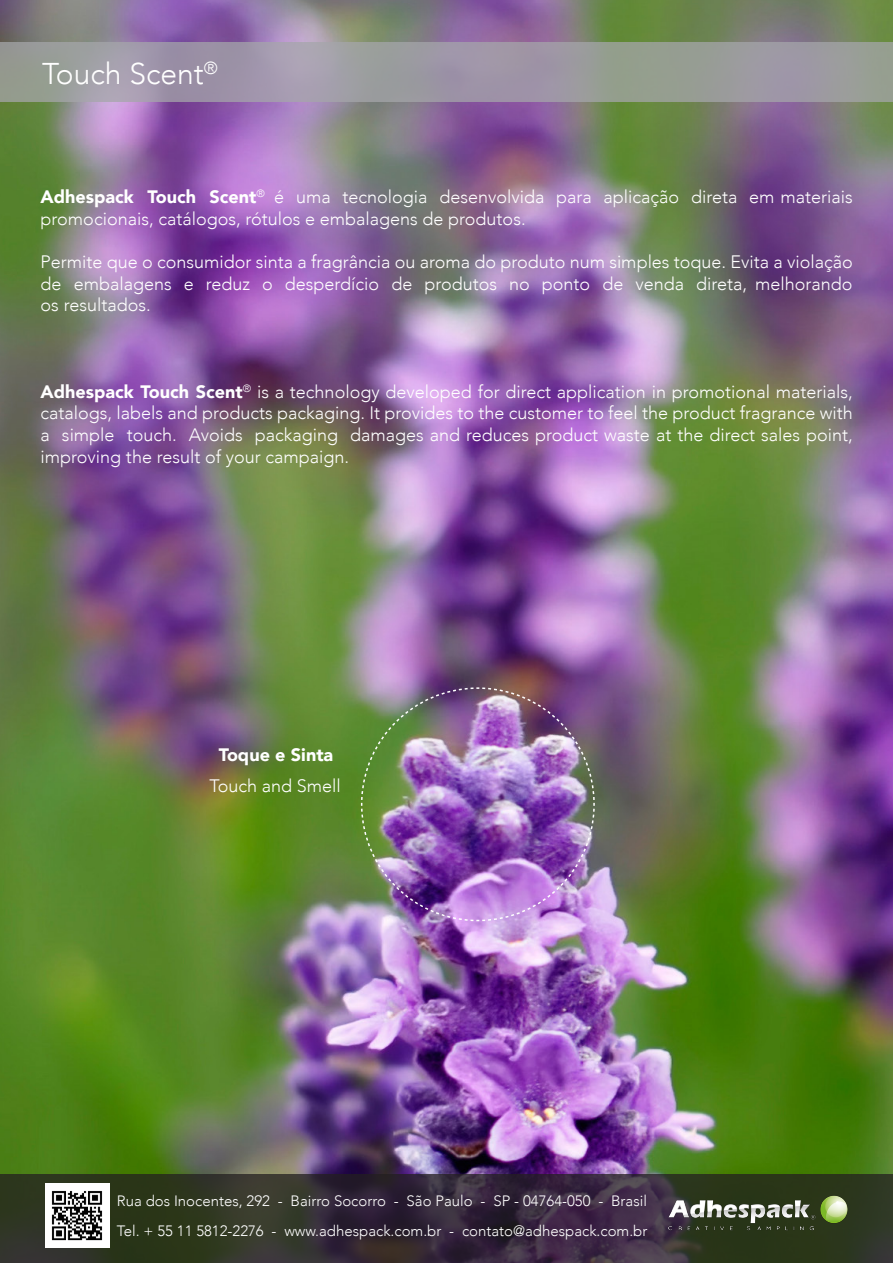
<style>
.page{position:relative;width:893px;height:1263px;background:#fff}
.page>*{position:absolute;margin:0;border:0;box-sizing:border-box;transform-origin:0 0}
.Titulo{font:300 30px "Avenir";color:#fff}
.Corpo_texto{font:300 18px/21.6px "Avenir";color:#fff;text-align:justify}
.Corpo_texto-2{font:900 18px "Avenir";color:#fff}
.t1{font:300 15px/30.2px "Avenir";color:#fff}
.s1{font-weight:900}
</style>
<div class="page">
<img style="left:0;top:0;width:893px;height:1174px">
<svg style="left:0;top:43px;width:893px;height:59px;background:#9c9aa0"></svg>
<svg style="left:0;top:1174px;width:893px;height:89px;background:#332f2f"></svg>
<img style="left:659px;top:1186px;width:193px;height:56px">
<img style="left:45px;top:1183px;width:64px;height:64px">
<img style="left:360px;top:687px;width:236px;height:235px">
<p class="Titulo" style="left:42px;top:56px;width:177px">Touch Scent<sup>®</sup></p>
<p class="Corpo_texto" style="left:41px;top:186px;width:814px"><span class="s1">Adhespack Touch Scent</span><sup>®</sup> é uma tecnologia desenvolvida para aplicação direta em materiais promocionais, catálogos, rótulos e embalagens de produtos.</p>
<p class="Corpo_texto" style="left:41px;top:251px;width:814px">Permite que o consumidor sinta a fragrância ou aroma do produto num simples toque. Evita a violação de embalagens e reduz o desperdício de produtos no ponto de venda direta, melhorando os resultados.</p>
<p class="Corpo_texto" style="left:41px;top:381px;width:814px"><span class="s1">Adhespack Touch Scent</span><sup>®</sup> is a technology developed for direct application in promotional materials, catalogs, labels and products packaging. It provides to the customer to feel the product fragrance with a simple touch. Avoids packaging damages and reduces product waste at the direct sales point, improving the result of your campaign.</p>
<p class="Corpo_texto-2" style="left:219px;top:740px;width:116px">Toque e Sinta</p>
<p class="Corpo_texto" style="left:209px;top:775px;width:133px">Touch and Smell</p>
<p class="t1" style="left:117px;top:1185px;width:532px">Rua dos Inocentes, 292 - Bairro Socorro - São Paulo - SP - 04764-050 - Brasil<br>Tel. + 55 11 5812-2276 - www.adhespack.com.br - contato@adhespack.com.br</p>
</div>
